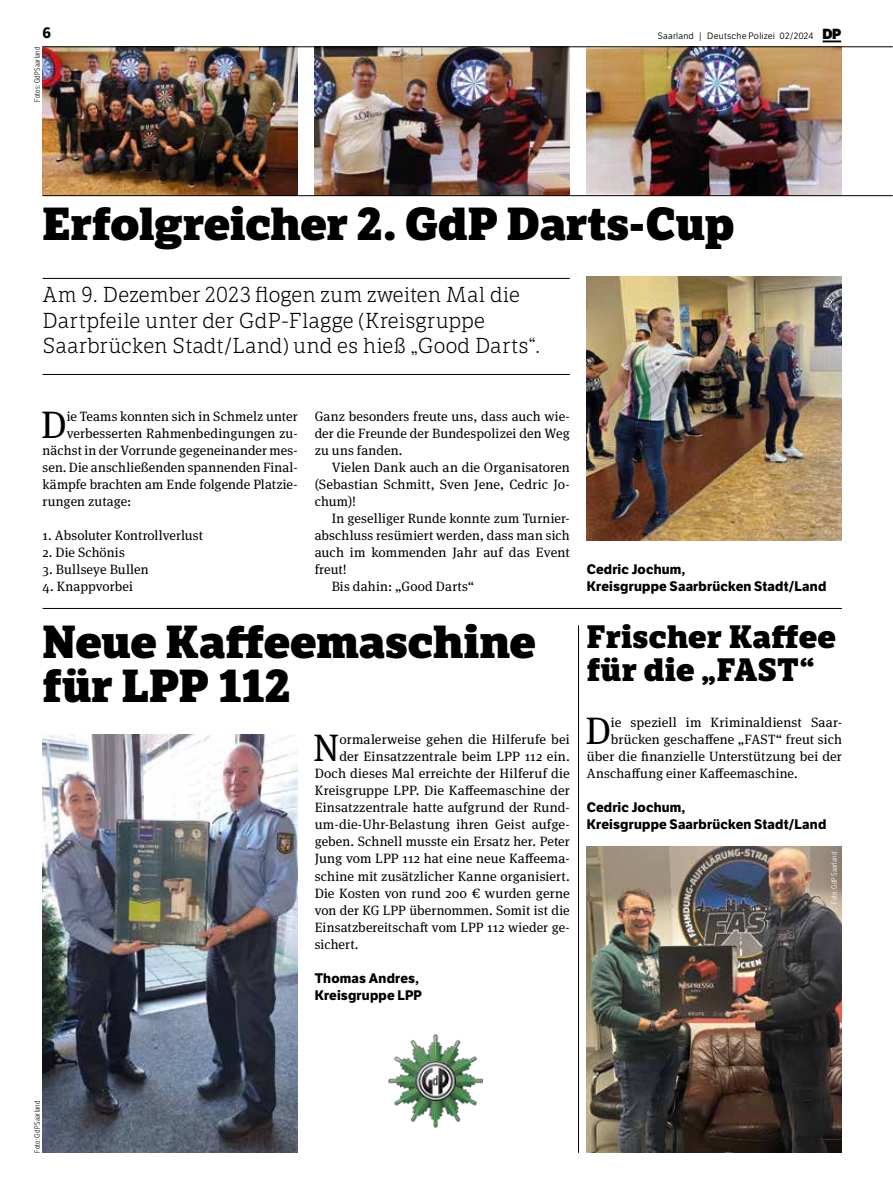
<style>
.page{position:relative;width:893px;height:1191px;background:#fff}
.page>*{position:absolute;margin:0;border:0;box-sizing:border-box;transform-origin:0 0}
.t1{font:800 45px/44.1px "LFT Etica Sheriff";letter-spacing:-.005em;color:#000}
.t2{font:38.25px "Meta Serif Pro";color:#000}
.t3{font:800 31.5px/32.4px "LFT Etica Sheriff";letter-spacing:.005em;color:#000}
.t4{font:300 21px/25.5px "LFT Etica Sheriff";letter-spacing:-.005em;color:#000}
.t5{font:700 15px "LFT Etica";color:#000}
.t6{font:13.5px/17px "Meta Serif Pro";letter-spacing:.01em;color:#000;text-align:justify}
.t7{font:700 13.5px/17px "LFT Etica";letter-spacing:.015em;color:#000}
.t8{font:9px "LFT Etica Bk";letter-spacing:.025em;color:#000}
.t9{font:300 7.5px "LFT Etica Condensed";letter-spacing:.025em;color:#000}
.t10{font:300 7.5px "LFT Etica Condensed";letter-spacing:.025em;color:#fff}
.s1{font-size:9.3px}
.s2{font-family:"LFT Etica XB";font-size:14.25px}
</style>
<div class="page">
<img style="left:43px;top:48px;width:255px;height:147px">
<svg style="left:822px;top:40px;width:19px;height:2px"></svg>
<hr style="left:43px;top:278px;width:527px;height:1px;background:#000">
<hr style="left:43px;top:374px;width:527px;height:1px;background:#000">
<img style="left:587px;top:48px;width:255px;height:147px">
<img style="left:587px;top:277px;width:255px;height:263px">
<img style="left:315px;top:48px;width:255px;height:147px">
<hr style="left:43px;top:47px;width:850px;height:1px;background:#000">
<hr style="left:43px;top:195px;width:850px;height:1px;background:#000">
<img style="left:587px;top:846px;width:255px;height:306px">
<img style="left:43px;top:734px;width:255px;height:418px">
<hr style="left:43px;top:608px;width:799px;height:1px;background:#000">
<hr style="left:578px;top:625px;width:1px;height:527px;background:#000">
<img style="left:389px;top:1034px;width:93px;height:93px">
<p class="t5" style="left:43px;top:23px;width:10px">6</p>
<p class="t8" style="left:658px;top:31px;width:185px">Saarland <span class="s1">|</span> Deutsche Polizei 02/2024 <span class="s2">DP</span></p>
<p class="t9" style="left:33px;top:102px;width:56px;rotate:-90deg">Fotos: GdP Saarland</p>
<h1 class="t1" style="left:43px;top:203px;width:693px">Erfolgreicher 2. GdP Darts-Cup</h1>
<h3 class="t4" style="left:43px;top:282px;width:499px">Am 9. Dezember 2023 flogen zum zweiten Mal die<br>Dartpfeile unter der GdP-Flagge (Kreisgruppe<br>Saarbrücken Stadt/Land) und es hieß „Good Darts“.</h3>
<h2 class="t2" style="left:41px;top:397px;width:27px">D</h2>
<p class="t6" style="left:67px;top:407px;width:232px">ie Teams konnten sich in Schmelz unter</p>
<p class="t6" style="left:67px;top:424px;width:232px">verbesserten Rahmenbedingungen zu-</p>
<p class="t6" style="left:43px;top:441px;width:257px">nächst in der Vorrunde gegeneinander mes-</p>
<p class="t6" style="left:43px;top:458px;width:257px">sen. Die anschließenden spannenden Final-</p>
<p class="t6" style="left:43px;top:475px;width:257px">kämpfe brachten am Ende folgende Platzie-</p>
<p class="t6" style="left:43px;top:492px;width:90px">rungen zutage:</p>
<p class="t6" style="left:43px;top:526px;width:162px">1. Absoluter Kontrollverlust</p>
<p class="t6" style="left:43px;top:543px;width:84px">2. Die Schönis</p>
<p class="t6" style="left:43px;top:560px;width:108px">3. Bullseye Bullen</p>
<p class="t6" style="left:43px;top:577px;width:92px">4. Knappvorbei</p>
<p class="t6" style="left:315px;top:407px;width:257px">Ganz besonders freute uns, dass auch wie&shy;der die Freunde der Bundespolizei den Weg zu uns fanden.</p>
<p class="t6" style="left:315px;top:458px;width:257px;text-indent:17px">Vielen Dank auch an die Organisatoren (Sebastian Schmitt, Sven Jene, Cedric Jo&shy;chum)!</p>
<p class="t6" style="left:332px;top:509px;width:240px">In geselliger Runde konnte zum Turnier-</p>
<p class="t6" style="left:315px;top:526px;width:257px">abschluss resümiert werden, dass man sich</p>
<p class="t6" style="left:315px;top:543px;width:257px">auch im kommenden Jahr auf das Event</p>
<p class="t6" style="left:315px;top:560px;width:34px">freut!</p>
<p class="t6" style="left:332px;top:577px;width:144px">Bis dahin: „Good Darts“</p>
<h1 class="t1" style="left:43px;top:620px;width:495px">Neue Kaffeemaschine für LPP 112</h1>
<h2 class="t2" style="left:313px;top:720px;width:28px">N</h2>
<p class="t6" style="left:339px;top:730px;width:232px">ormalerweise gehen die Hilferufe bei</p>
<p class="t6" style="left:339px;top:747px;width:232px">der Einsatzzentrale beim LPP 112 ein.</p>
<p class="t6" style="left:315px;top:764px;width:257px">Doch dieses Mal erreichte der Hilferuf die</p>
<p class="t6" style="left:315px;top:781px;width:257px">Kreisgruppe LPP. Die Kaffeemaschine der</p>
<p class="t6" style="left:315px;top:798px;width:257px">Einsatzzentrale hatte aufgrund der Rund-</p>
<p class="t6" style="left:315px;top:815px;width:257px">um-die-Uhr-Belastung ihren Geist aufge-</p>
<p class="t6" style="left:315px;top:832px;width:257px">geben. Schnell musste ein Ersatz her. Peter</p>
<p class="t6" style="left:315px;top:849px;width:257px">Jung vom LPP 112 hat eine neue Kaffeema-</p>
<p class="t6" style="left:315px;top:866px;width:257px">schine mit zusätzlicher Kanne organisiert.</p>
<p class="t6" style="left:315px;top:883px;width:257px">Die Kosten von rund 200 € wurden gerne</p>
<p class="t6" style="left:315px;top:900px;width:257px">von der KG LPP übernommen. Somit ist die</p>
<p class="t6" style="left:315px;top:917px;width:257px">Einsatzbereitschaft vom LPP 112 wieder ge-</p>
<p class="t6" style="left:315px;top:934px;width:45px">sichert.</p>
<p class="t7" style="left:315px;top:969px;width:109px">Thomas Andres,<br>Kreisgruppe LPP</p>
<p class="t7" style="left:587px;top:561px;width:241px">Cedric Jochum,<br>Kreisgruppe Saarbrücken Stadt/Land</p>
<h3 class="t3" style="left:587px;top:621px;width:251px">Frischer Kaffee für die „FAST“</h3>
<h2 class="t2" style="left:585px;top:703px;width:27px">D</h2>
<p class="t6" style="left:611px;top:713px;width:232px">ie speziell im Kriminaldienst Saar-</p>
<p class="t6" style="left:611px;top:730px;width:232px">brücken geschaffene „FAST“ freut sich</p>
<p class="t6" style="left:587px;top:747px;width:257px">über die finanzielle Unterstützung bei der</p>
<p class="t6" style="left:587px;top:764px;width:213px">Anschaffung einer Kaffeemaschine.</p>
<p class="t7" style="left:587px;top:799px;width:241px">Cedric Jochum,<br>Kreisgruppe Saarbrücken Stadt/Land</p>
<p class="t10" style="left:830px;top:903px;width:53px;rotate:-90deg">Foto: GdP Saarland</p>
<p class="t9" style="left:33px;top:1152px;width:53px;rotate:-90deg">Foto: GdP Saarland</p>
</div>
